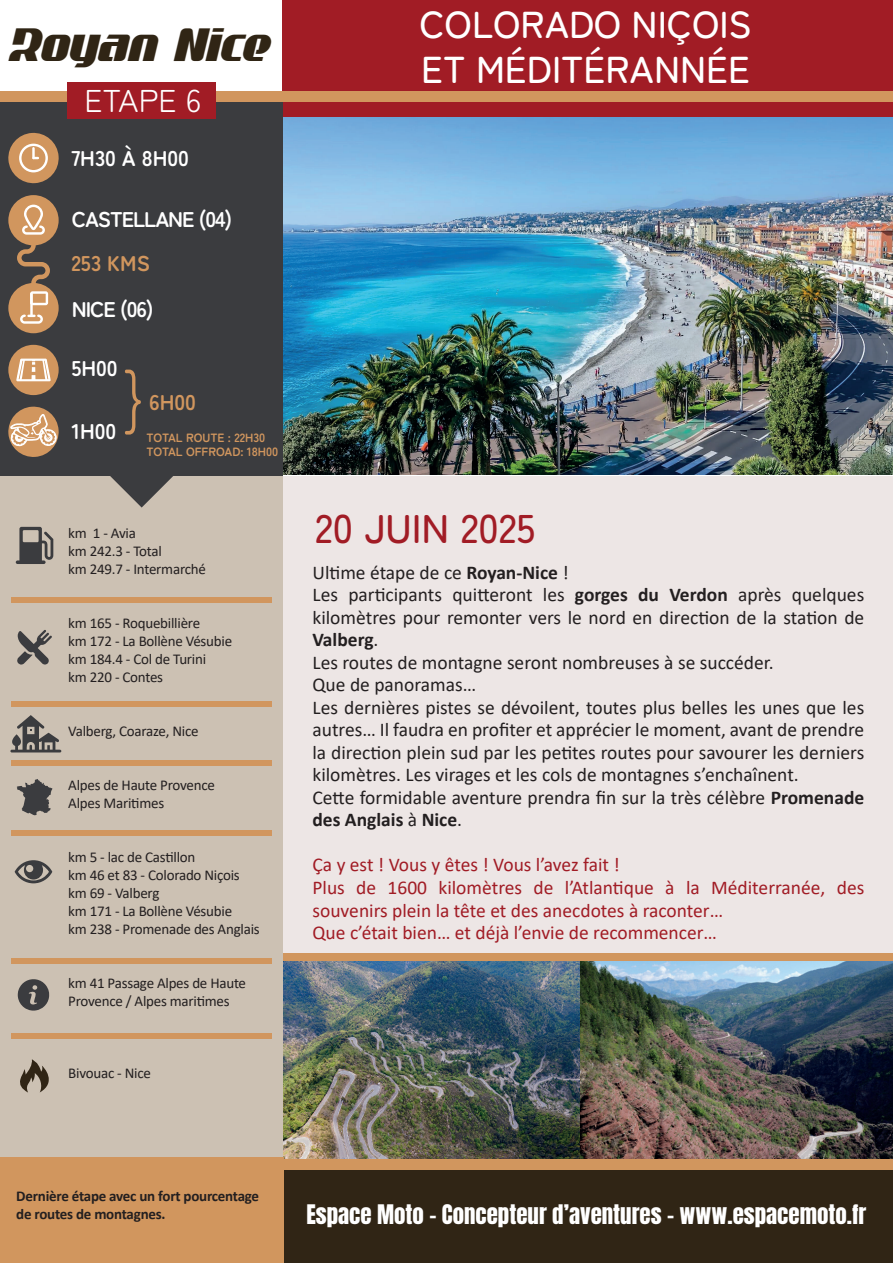
<style>
.page{position:relative;width:893px;height:1263px;background:#fff}
.page>*{position:absolute;margin:0;border:0;box-sizing:border-box;transform-origin:0 0}
.t1{font:70.05px "Zen Maru Gothic";color:#d1965e;scale:.82 1}
.t2{font:46.65px "Raceline Demo";color:#302515}
.t3{font:500 40.05px "Zen Maru Gothic";color:#a11c25}
.t4{font:500 37.5px/45px "Zen Maru Gothic";color:#fff}
.t5{font:31.5px "Zen Maru Gothic";color:#fff}
.t6{font:22.95px "Anton";color:#fff}
.t7{font:700 21.3px "Zen Maru Gothic";letter-spacing:-.05em;color:#fff}
.t8{font:700 21.3px "Zen Maru Gothic";color:#d1965e}
.t9{font:700 21.3px "Zen Maru Gothic";color:#fff}
.t10{font:19.5px/22.5px "Calibri";color:#231f20}
.t11{font:19.5px/22.5px "Calibri";color:#a11c25}
.t12{font:15px/18px "Calibri";letter-spacing:-.015em;color:#231f20}
.t13{font:700 15px/18px "Calibri";letter-spacing:-.015em;color:#231f20}
.t14{font:700 12px/14.4px "Zen Maru Gothic";color:#d1965e}
.s1{font-weight:700}
</style>
<div class="page">
<img style="left:283px;top:116px;width:610px;height:359px">
<div style="left:245px;top:953px;width:648px;height:209px;background:#d1965e"></div>
<div style="left:274px;top:476px;width:619px;height:477px;background:#ede6e5"></div>
<img style="left:283px;top:961px;width:297px;height:198px">
<img style="left:580px;top:961px;width:313px;height:198px">
<div style="left:283px;top:0;width:610px;height:116px;background:#a11c25"></div>
<div style="left:0;top:101px;width:283px;height:375px;background:#3b3c3f"></div>
<div style="left:0;top:1169px;width:893px;height:94px;background:#302515"></div>
<div style="left:0;top:1159px;width:893px;height:10px;background:#d1965e"></div>
<div style="left:0;top:91px;width:893px;height:10px;background:#d1965e"></div>
<div style="left:68px;top:82px;width:148px;height:36px;background:#a11c25"></div>
<div style="left:8px;top:195px;width:51px;height:50px;background:#d1965e;border-radius:50%"></div>
<div style="left:8px;top:283px;width:51px;height:50px;background:#d1965e;border-radius:50%"></div>
<hr style="left:30px;top:294px;width:3px;height:22px;background:#fff">
<svg style="left:15px;top:205px;width:37px;height:103px"></svg>
<div style="left:20px;top:314px;width:23px;height:10px;border:2px solid #fff;border-radius:3px"></div>
<svg style="left:8px;top:132px;width:51px;height:52px"></svg>
<div style="left:8px;top:345px;width:51px;height:50px;background:#d1965e;border-radius:50%"></div>
<svg style="left:16px;top:359px;width:35px;height:22px"></svg>
<svg style="left:8px;top:406px;width:51px;height:51px"></svg>
<div style="left:0;top:476px;width:283px;height:787px;background:#ccc1b3"></div>
<svg style="left:110px;top:476px;width:63px;height:31px"></svg>
<svg style="left:15px;top:526px;width:39px;height:38px"></svg>
<svg style="left:17px;top:630px;width:35px;height:35px"></svg>
<svg style="left:15px;top:835px;width:40px;height:48px"></svg>
<svg style="left:10px;top:715px;width:54px;height:100px"></svg>
<svg style="left:18px;top:979px;width:32px;height:31px"></svg>
<svg style="left:20px;top:1059px;width:29px;height:33px"></svg>
<div style="left:12px;top:597px;width:260px;height:6px;background:#d1965e"></div>
<div style="left:12px;top:701px;width:260px;height:6px;background:#d1965e"></div>
<div style="left:12px;top:760px;width:260px;height:5px;background:#d1965e"></div>
<div style="left:12px;top:830px;width:260px;height:5px;background:#d1965e"></div>
<div style="left:12px;top:958px;width:260px;height:6px;background:#d1965e"></div>
<div style="left:12px;top:1033px;width:260px;height:5px;background:#d1965e"></div>
<div style="left:0;top:1157px;width:284px;height:106px;background:#d1965e"></div>
<h2 class="t2" style="left:11px;top:24px;width:261px">Royan Nice</h2>
<h3 class="t5" style="left:84px;top:82px;width:118px">ETAPE 6</h3>
<p class="t9" style="left:71px;top:145px;width:119px">7H30 À 8H00</p>
<p class="t7" style="left:72px;top:206px;width:162px">CASTELLANE (04)</p>
<p class="t8" style="left:71px;top:250px;width:80px">253 KMS</p>
<p class="t7" style="left:72px;top:296px;width:84px">NICE (06)</p>
<p class="t7" style="left:71px;top:355px;width:48px">5H00</p>
<p class="t7" style="left:71px;top:418px;width:46px">1H00</p>
<h1 class="t1" style="left:122px;top:357px;width:29px">}</h1>
<p class="t8" style="left:149px;top:389px;width:48px">6H00</p>
<p class="t14" style="left:146px;top:430px;width:133px">TOTAL ROUTE : 22H30<br>TOTAL OFFROAD: 18H00</p>
<p class="t12" style="left:68px;top:524px;width:139px">km 1 - Avia<br>km 242.3 - Total<br>km 249.7 - Intermarché</p>
<p class="t12" style="left:68px;top:614px;width:165px">km 165 - Roquebillière<br>km 172 - La Bollène Vésubie km 184.4 - Col de Turini<br>km 220 - Contes</p>
<p class="t12" style="left:68px;top:722px;width:132px">Valberg, Coaraze, Nice</p>
<p class="t12" style="left:68px;top:776px;width:148px">Alpes de Haute Provence<br>Alpes Maritimes</p>
<p class="t12" style="left:68px;top:848px;width:193px">km 5 - lac de Castillon<br>km 46 et 83 - Colorado Niçois km 69 - Valberg<br>km 171 - La Bollène Vésubie<br>km 238 - Promenade des Anglais</p>
<p class="t12" style="left:68px;top:974px;width:179px">km 41 Passage Alpes de Haute<br>Provence / Alpes maritimes</p>
<p class="t12" style="left:68px;top:1064px;width:84px">Bivouac - Nice</p>
<h3 class="t4" style="left:419px;top:1px;width:334px">COLORADO NIÇOIS<br>ET MÉDITÉRANNÉE</h3>
<h3 class="t3" style="left:315px;top:504px;width:222px">20 JUIN 2025</h3>
<p class="t10" style="left:312px;top:561px;width:553px">Ultime étape de ce <span class="s1">Royan-Nice</span> !<br>Les participants quitteront les <span class="s1">gorges du Verdon</span> après quelques kilomètres pour remonter vers le nord en direction de la station de <span class="s1">Valberg</span>.<br>Les routes de montagne seront nombreuses à se succéder.<br>Que de panoramas…<br>Les dernières pistes se dévoilent, toutes plus belles les unes que les autres… Il faudra en profiter et apprécier le moment, avant de prendre la direction plein sud par les petites routes pour savourer les derniers kilomètres. Les virages et les cols de montagnes s’enchaînent.<br>Cette formidable aventure prendra fin sur la très célèbre <span class="s1">Promenade des Anglais</span> à <span class="s1">Nice</span>.</p>
<p class="t11" style="left:312px;top:853px;width:553px">Ça y est ! Vous y êtes ! Vous l’avez fait !<br>Plus de 1600 kilomètres de l’Atlantique à la Méditerranée, des souvenirs plein la tête et des anecdotes à raconter…<br>Que c’était bien… et déjà l’envie de recommencer…</p>
<p class="t13" style="left:16px;top:1186px;width:244px">Dernière étape avec un fort pourcentage de routes de montagnes.</p>
<p class="t6" style="left:306px;top:1203px;width:561px">Espace Moto – Concepteur d’aventures - www.espacemoto.fr</p>
</div>
